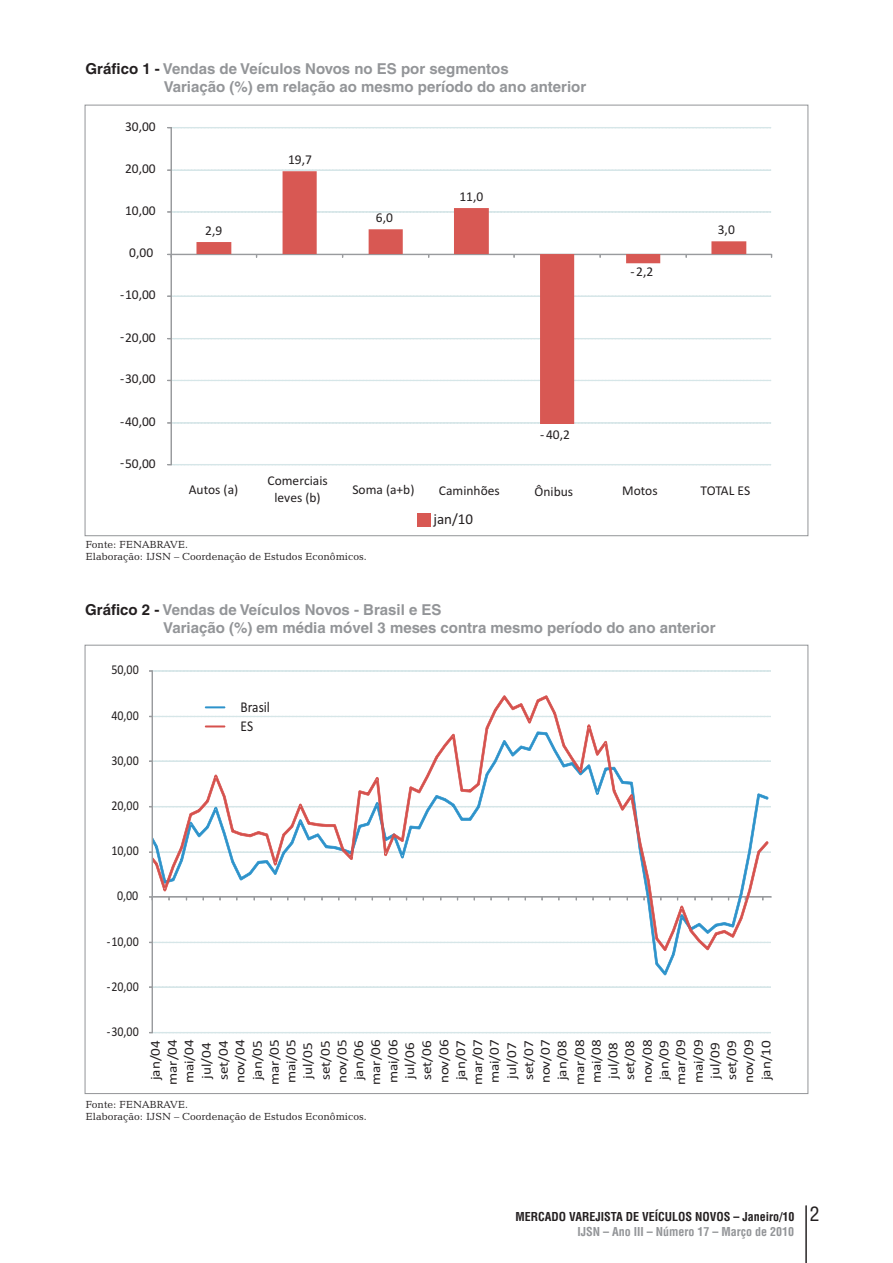
<style>
.page{position:relative;width:893px;height:1263px;background:#fff}
.page>*{position:absolute;margin:0;border:0;box-sizing:border-box;transform-origin:0 0}
.t1{font:700 15px/17.9px "Helvetica LT";color:#939598}
.t2{font:15px/18.9px "Calibri";color:#231f20;scale:.89 1}
.t3{font:15px "Calibri";color:#231f20}
.t4{font:13.5px "Calibri";color:#231f20;scale:1.12 1}
.t5{font:13.5px/16.5px "Calibri";color:#231f20;text-align:center}
.t6{font:13.5px "Calibri";color:#231f20;scale:.89 1}
.t7{font:700 condensed 12px/15.9px "Helvetica LT";color:#231f20}
.t8{font:10.5px/12.6px "Candida BT";color:#231f20}
.s1{color:#231f20}
.s2{font-weight:400;font-size:19.5px}
.s3{color:#939598}
</style>
<div class="page">
<hr style="left:806px;top:1205px;width:1px;height:58px;background:#231f20">
<div style="left:417px;top:513px;width:13px;height:13px;background:#d85853"></div>
<svg style="left:167px;top:127px;width:605px;height:338px"></svg>
<svg style="left:149px;top:670px;width:622px;height:363px"></svg>
<p class="t1" style="left:164px;top:61px;width:424px;text-indent:-78px"><span class="s1">Gráfico 1 -</span> Vendas de Veículos Novos no ES por segmentos<br>Variação (%) em relação ao mesmo período do ano anterior</p>
<p class="t5" style="left:125px;top:119px;width:32px">30,00</p>
<p class="t5" style="left:125px;top:161px;width:32px">20,00</p>
<p class="t5" style="left:125px;top:203px;width:32px">10,00</p>
<p class="t5" style="left:129px;top:246px;width:25px">0,00</p>
<p class="t5" style="left:120px;top:287px;width:37px">-10,00</p>
<p class="t5" style="left:120px;top:330px;width:37px">-20,00</p>
<p class="t5" style="left:120px;top:372px;width:37px">-30,00</p>
<p class="t5" style="left:120px;top:414px;width:37px">-40,00</p>
<p class="t5" style="left:120px;top:456px;width:37px">-50,00</p>
<p class="t5" style="left:205px;top:224px;width:19px">2,9</p>
<p class="t5" style="left:288px;top:152px;width:25px">19,7</p>
<p class="t5" style="left:376px;top:211px;width:19px">6,0</p>
<p class="t5" style="left:189px;top:482px;width:51px">Autos (a)</p>
<p class="t5" style="left:268px;top:474px;width:62px">Comerciais leves (b)</p>
<p class="t5" style="left:352px;top:482px;width:64px">Soma (a+b)</p>
<p class="t8" style="left:86px;top:538px;width:283px">Fonte: FENABRAVE.<br>Elaboração: IJSN – Coordenação de Estudos Econômicos.</p>
<p class="t5" style="left:459px;top:190px;width:25px">11,0</p>
<p class="t5" style="left:439px;top:483px;width:62px">Caminhões</p>
<p class="t3" style="left:434px;top:512px;width:41px">jan/10</p>
<p class="t5" style="left:540px;top:427px;width:31px">-40,2</p>
<p class="t5" style="left:535px;top:484px;width:40px">Ônibus</p>
<p class="t5" style="left:630px;top:264px;width:24px">-2,2</p>
<p class="t5" style="left:718px;top:223px;width:19px">3,0</p>
<p class="t5" style="left:622px;top:483px;width:37px">Motos</p>
<p class="t5" style="left:701px;top:483px;width:51px">TOTAL ES</p>
<p class="t1" style="left:163px;top:602px;width:554px;text-indent:-78px"><span class="s1">Gráfico 2 -</span> Vendas de Veículos Novos - Brasil e ES<br>Variação (%) em média móvel 3 meses contra mesmo período do ano anterior</p>
<p class="t6" style="left:111px;top:664px;width:32px">50,00</p>
<p class="t6" style="left:111px;top:709px;width:32px">40,00</p>
<p class="t6" style="left:111px;top:755px;width:32px">30,00</p>
<p class="t6" style="left:111px;top:800px;width:32px">20,00</p>
<p class="t6" style="left:111px;top:845px;width:32px">10,00</p>
<p class="t6" style="left:117px;top:890px;width:25px">0,00</p>
<p class="t6" style="left:107px;top:935px;width:37px">-10,00</p>
<p class="t6" style="left:107px;top:981px;width:37px">-20,00</p>
<p class="t2" style="left:241px;top:699px;width:35px">Brasil<br>ES</p>
<p class="t6" style="left:107px;top:1026px;width:37px">-30,00</p>
<p class="t4" style="left:167px;top:1085px;width:42px;rotate:-90deg">mar/04</p>
<p class="t4" style="left:370px;top:1085px;width:42px;rotate:-90deg">mar/06</p>
<p class="t4" style="left:574px;top:1085px;width:42px;rotate:-90deg">mar/08</p>
<p class="t4" style="left:183px;top:1083px;width:41px;rotate:-90deg">mai/04</p>
<p class="t4" style="left:472px;top:1085px;width:42px;rotate:-90deg">mar/07</p>
<p class="t4" style="left:675px;top:1085px;width:42px;rotate:-90deg">mar/09</p>
<p class="t4" style="left:234px;top:1083px;width:41px;rotate:-90deg">nov/04</p>
<p class="t4" style="left:387px;top:1083px;width:41px;rotate:-90deg">mai/06</p>
<p class="t4" style="left:591px;top:1083px;width:41px;rotate:-90deg">mai/08</p>
<p class="t4" style="left:269px;top:1085px;width:42px;rotate:-90deg">mar/05</p>
<p class="t4" style="left:489px;top:1083px;width:41px;rotate:-90deg">mai/07</p>
<p class="t4" style="left:438px;top:1083px;width:41px;rotate:-90deg">nov/06</p>
<p class="t4" style="left:642px;top:1083px;width:41px;rotate:-90deg">nov/08</p>
<p class="t4" style="left:693px;top:1083px;width:41px;rotate:-90deg">mai/09</p>
<p class="t4" style="left:540px;top:1083px;width:41px;rotate:-90deg">nov/07</p>
<p class="t4" style="left:743px;top:1083px;width:41px;rotate:-90deg">nov/09</p>
<p class="t4" style="left:285px;top:1083px;width:41px;rotate:-90deg">mai/05</p>
<p class="t4" style="left:336px;top:1083px;width:41px;rotate:-90deg">nov/05</p>
<p class="t4" style="left:150px;top:1080px;width:37px;rotate:-90deg">jan/04</p>
<p class="t4" style="left:760px;top:1080px;width:37px;rotate:-90deg">jan/10</p>
<p class="t4" style="left:353px;top:1080px;width:37px;rotate:-90deg">jan/06</p>
<p class="t8" style="left:86px;top:1099px;width:283px">Fonte: FENABRAVE.<br>Elaboração: IJSN – Coordenação de Estudos Econômicos.</p>
<p class="t4" style="left:556px;top:1080px;width:37px;rotate:-90deg">jan/08</p>
<p class="t4" style="left:455px;top:1080px;width:37px;rotate:-90deg">jan/07</p>
<p class="t4" style="left:658px;top:1080px;width:37px;rotate:-90deg">jan/09</p>
<p class="t4" style="left:218px;top:1080px;width:37px;rotate:-90deg">set/04</p>
<p class="t4" style="left:252px;top:1080px;width:37px;rotate:-90deg">jan/05</p>
<p class="t4" style="left:421px;top:1080px;width:37px;rotate:-90deg">set/06</p>
<p class="t4" style="left:624px;top:1080px;width:37px;rotate:-90deg">set/08</p>
<p class="t4" style="left:523px;top:1080px;width:37px;rotate:-90deg">set/07</p>
<p class="t4" style="left:726px;top:1080px;width:37px;rotate:-90deg">set/09</p>
<p class="t4" style="left:320px;top:1080px;width:37px;rotate:-90deg">set/05</p>
<p class="t4" style="left:201px;top:1079px;width:34px;rotate:-90deg">jul/04</p>
<p class="t4" style="left:404px;top:1079px;width:34px;rotate:-90deg">jul/06</p>
<p class="t4" style="left:607px;top:1079px;width:34px;rotate:-90deg">jul/08</p>
<p class="t4" style="left:506px;top:1079px;width:34px;rotate:-90deg">jul/07</p>
<p class="t4" style="left:709px;top:1079px;width:34px;rotate:-90deg">jul/09</p>
<p class="t4" style="left:302px;top:1079px;width:34px;rotate:-90deg">jul/05</p>
<p class="t7" style="left:577px;top:1209px;width:244px;text-indent:-62px">MERCADO VAREJISTA DE VEÍCULOS NOVOS – Janeiro/10 <span class="s2">2<br></span><span class="s3">IJSN – Ano III – Número 17 – Março de 2010</span></p>
</div>
